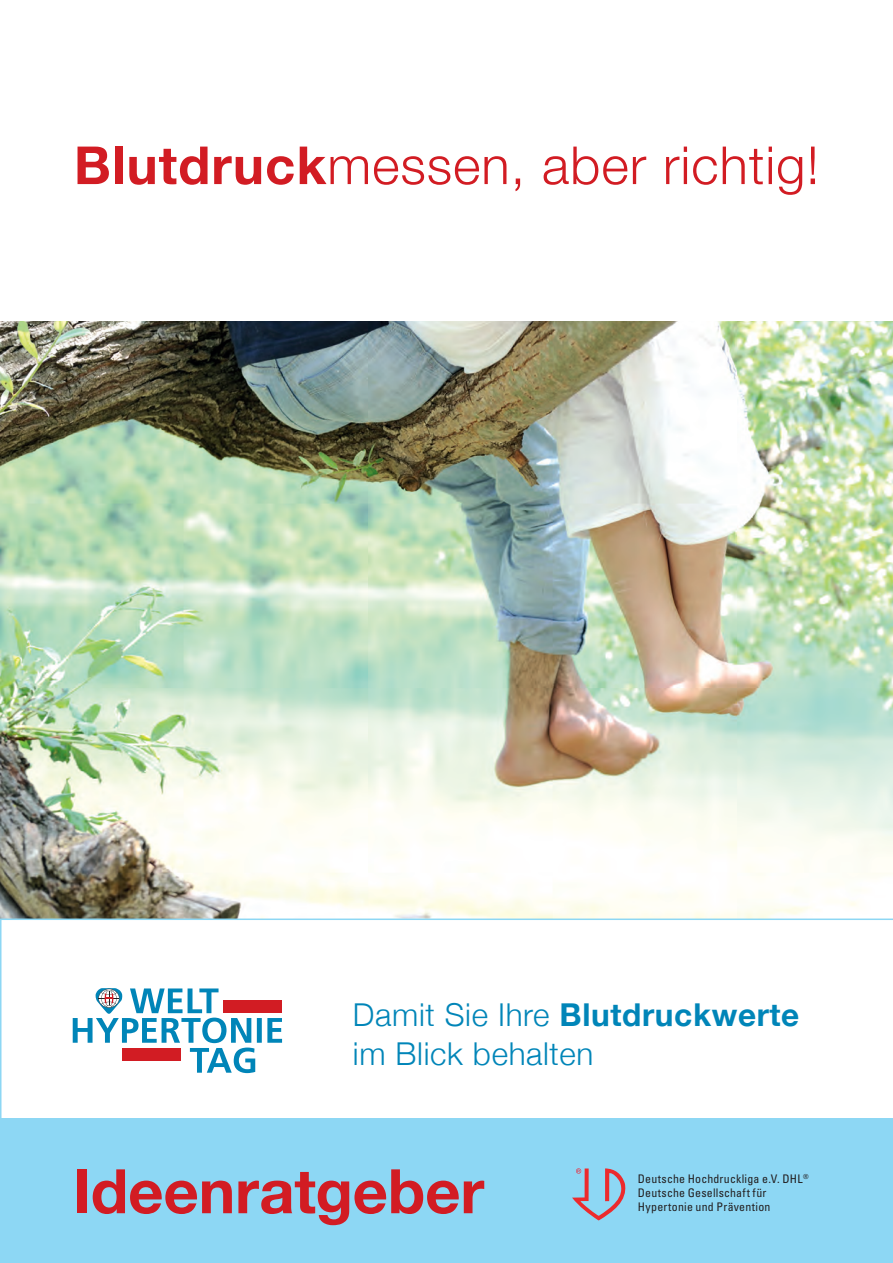
<style>
.page{position:relative;width:893px;height:1263px;background:#fff}
.page>*{position:absolute;margin:0;border:0;box-sizing:border-box;transform-origin:0 0}
.t1{font:700 61.5px "Helvetica Neue";color:#d21c23}
.t2{font:300 52.5px "Helvetica Neue";letter-spacing:.02em;color:#d21c23}
.t3{font:300 31.5px/39px "Helvetica Neue";letter-spacing:.02em;color:#0085b8}
.t4{font:condensed 11.85px/14.2px "Univers LT Std";letter-spacing:.02em;color:#231f20}
.s1{font-weight:700}
</style>
<div class="page">
<img style="left:0;top:321px;width:893px;height:597px">
<svg style="left:0;top:918px;width:893px;height:345px"></svg>
<h2 class="t2" style="left:74px;top:123px;width:747px"><span class="s1">Blutdruck</span>messen, aber richtig!</h2>
<h3 class="t3" style="left:353px;top:993px;width:448px">Damit Sie Ihre <span class="s1">Blutdruckwerte </span>im Blick behalten</h3>
<h1 class="t1" style="left:73px;top:1143px;width:413px">Ideenratgeber</h1>
<p class="t4" style="left:638px;top:1171px;width:172px">Deutsche Hochdruckliga e.V. DHL<sup>®<br></sup>Deutsche Gesellschaft für</p>
<p class="t4" style="left:638px;top:1199px;width:134px">Hypertonie und Prävention</p>
</div>
